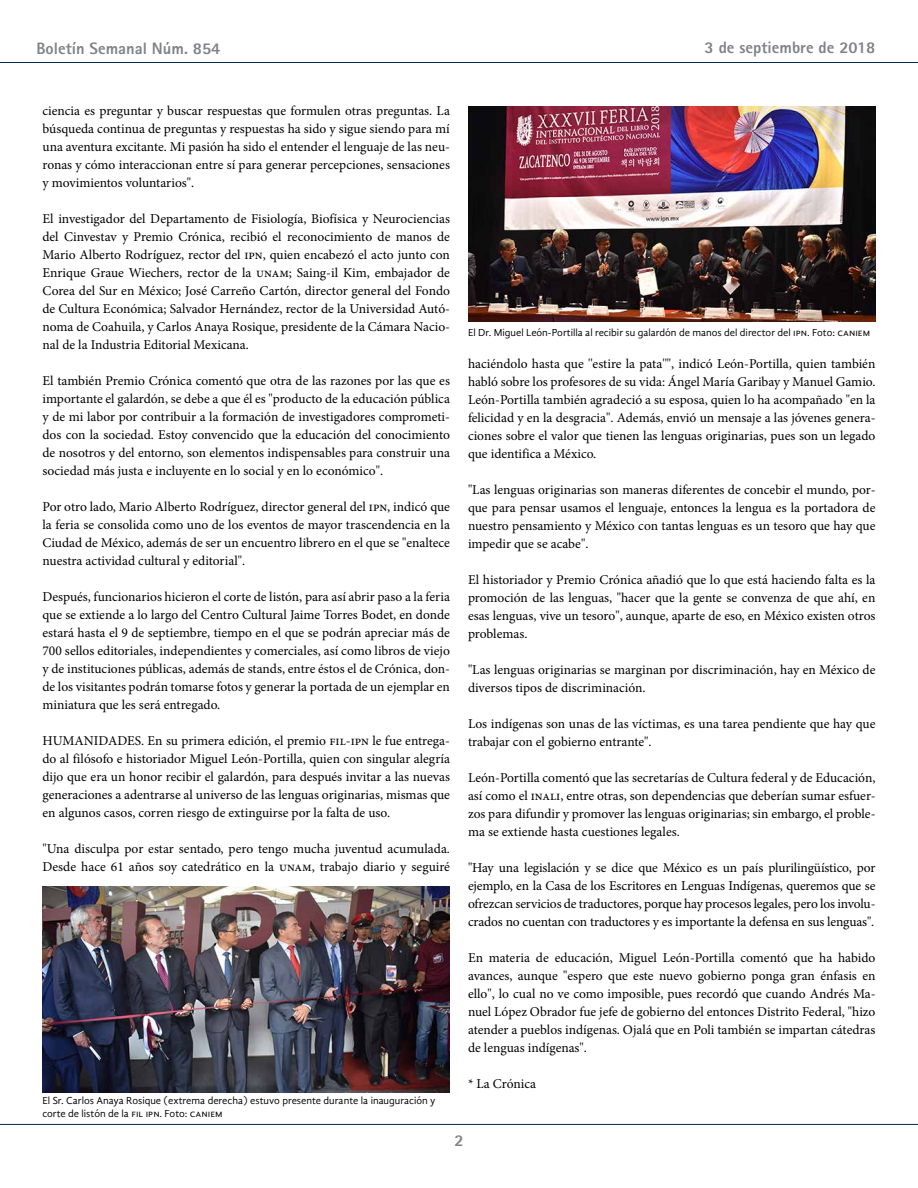
<style>
.page{position:relative;width:918px;height:1188px;background:#fff}
.page>*{position:absolute;margin:0;border:0;box-sizing:border-box;transform-origin:0 0}
.t1{font:800 16.5px "Rotis Sans Serif";color:#808285}
.t2{font:13.5px/18px "Minion Pro";letter-spacing:-.01em;color:#000;text-align:justify}
.t3{font:10.5px/13.5px "Gandhi Sans";color:#000}
</style>
<div class="page">
<hr style="left:0;top:62px;width:918px;height:1px;background:#00295c">
<hr style="left:0;top:1124px;width:918px;height:1px;background:#00295c">
<img style="left:43px;top:887px;width:407px;height:206px">
<img style="left:468px;top:106px;width:407px;height:215px">
<p class="t1" style="left:36px;top:38px;width:185px">Boletín Semanal Núm. 854</p>
<p class="t1" style="left:705px;top:37px;width:172px">3 de septiembre de 2018</p>
<p class="t2" style="left:43px;top:102px;width:409px">ciencia es preguntar y buscar respuestas que formulen otras preguntas. La búsqueda continua de preguntas y respuestas ha sido y sigue siendo para mí una aventura excitante. Mi pasión ha sido el entender el lenguaje de las neu&shy;ronas y cómo interaccionan entre sí para generar percepciones, sensaciones y movimientos voluntarios".</p>
<p class="t2" style="left:43px;top:210px;width:409px">El investigador del Departamento de Fisiología, Biofísica y Neurociencias del Cinvestav y Premio Crónica, recibió el reconocimiento de manos de Mario Alberto Rodríguez, rector del ipn, quien encabezó el acto junto con Enrique Graue Wiechers, rector de la unam; Saing-il Kim, embajador de Corea del Sur en México; José Carreño Cartón, director general del Fondo de Cultura Económica; Salvador Hernández, rector de la Universidad Autó&shy;noma de Coahuila, y Carlos Anaya Rosique, presidente de la Cámara Nacio&shy;nal de la Industria Editorial Mexicana.</p>
<p class="t2" style="left:43px;top:372px;width:409px">El también Premio Crónica comentó que otra de las razones por las que es importante el galardón, se debe a que él es "producto de la educación pública y de mi labor por contribuir a la formación de investigadores comprometi&shy;dos con la sociedad. Estoy convencido que la educación del conocimiento de nosotros y del entorno, son elementos indispensables para construir una sociedad más justa e incluyente en lo social y en lo económico".</p>
<p class="t2" style="left:43px;top:498px;width:409px">Por otro lado, Mario Alberto Rodríguez, director general del ipn, indicó que la feria se consolida como uno de los eventos de mayor trascendencia en la Ciudad de México, además de ser un encuentro librero en el que se "enaltece nuestra actividad cultural y editorial".</p>
<p class="t2" style="left:43px;top:588px;width:409px">Después, funcionarios hicieron el corte de listón, para así abrir paso a la feria que se extiende a lo largo del Centro Cultural Jaime Torres Bodet, en donde estará hasta el 9 de septiembre, tiempo en el que se podrán apreciar más de 700 sellos editoriales, independientes y comerciales, así como libros de viejo y de instituciones públicas, además de stands, entre éstos el de Crónica, don&shy;de los visitantes podrán tomarse fotos y generar la portada de un ejemplar en miniatura que les será entregado.</p>
<p class="t2" style="left:43px;top:732px;width:409px">HUMANIDADES. En su primera edición, el premio fil-ipn le fue entrega&shy;do al filósofo e historiador Miguel León-Portilla, quien con singular alegría dijo que era un honor recibir el galardón, para después invitar a las nuevas generaciones a adentrarse al universo de las lenguas originarias, mismas que en algunos casos, corren riesgo de extinguirse por la falta de uso.</p>
<p class="t2" style="left:43px;top:840px;width:409px">"Una disculpa por estar sentado, pero tengo mucha juventud acumulada.<br>Desde hace 61 años soy catedrático en la unam, trabajo diario y seguiré</p>
<p class="t3" style="left:43px;top:1094px;width:395px">El Sr. Carlos Anaya Rosique (extrema derecha) estuvo presente durante la inauguración y corte de listón de la fil ipn. Foto: caniem</p>
<p class="t3" style="left:468px;top:325px;width:404px">El Dr. Miguel León-Portilla al recibir su galardón de manos del director del ipn. Foto: caniem</p>
<p class="t2" style="left:468px;top:355px;width:409px">haciéndolo hasta que ''estire la pata''", indicó León-Portilla, quien también habló sobre los profesores de su vida: Ángel María Garibay y Manuel Gamio.<br>León-Portilla también agradeció a su esposa, quien lo ha acompañado "en la felicidad y en la desgracia". Además, envió un mensaje a las jóvenes genera&shy;ciones sobre el valor que tienen las lenguas originarias, pues son un legado que identifica a México.</p>
<p class="t2" style="left:468px;top:481px;width:409px">"Las lenguas originarias son maneras diferentes de concebir el mundo, por&shy;que para pensar usamos el lenguaje, entonces la lengua es la portadora de nuestro pensamiento y México con tantas lenguas es un tesoro que hay que impedir que se acabe".</p>
<p class="t2" style="left:468px;top:571px;width:409px">El historiador y Premio Crónica añadió que lo que está haciendo falta es la promoción de las lenguas, "hacer que la gente se convenza de que ahí, en esas lenguas, vive un tesoro", aunque, aparte de eso, en México existen otros problemas.</p>
<p class="t2" style="left:468px;top:661px;width:409px">"Las lenguas originarias se marginan por discriminación, hay en México de diversos tipos de discriminación.</p>
<p class="t2" style="left:468px;top:715px;width:409px">Los indígenas son unas de las víctimas, es una tarea pendiente que hay que trabajar con el gobierno entrante".</p>
<p class="t2" style="left:468px;top:769px;width:409px">León-Portilla comentó que las secretarías de Cultura federal y de Educación, así como el inali, entre otras, son dependencias que deberían sumar esfuer&shy;zos para difundir y promover las lenguas originarias; sin embargo, el proble&shy;ma se extiende hasta cuestiones legales.</p>
<p class="t2" style="left:468px;top:859px;width:409px">"Hay una legislación y se dice que México es un país plurilingüístico, por ejemplo, en la Casa de los Escritores en Lenguas Indígenas, queremos que se ofrezcan servicios de traductores, porque hay procesos legales, pero los involu&shy;crados no cuentan con traductores y es importante la defensa en sus lenguas".</p>
<p class="t2" style="left:468px;top:949px;width:409px">En materia de educación, Miguel León-Portilla comentó que ha habido avances, aunque "espero que este nuevo gobierno ponga gran énfasis en ello", lo cual no ve como imposible, pues recordó que cuando Andrés Ma&shy;nuel López Obrador fue jefe de gobierno del entonces Distrito Federal, "hizo atender a pueblos indígenas. Ojalá que en Poli también se impartan cátedras de lenguas indígenas".</p>
<p class="t2" style="left:468px;top:1075px;width:70px">* La Crónica</p>
<p class="t1" style="left:455px;top:1130px;width:11px">2</p>
</div>
